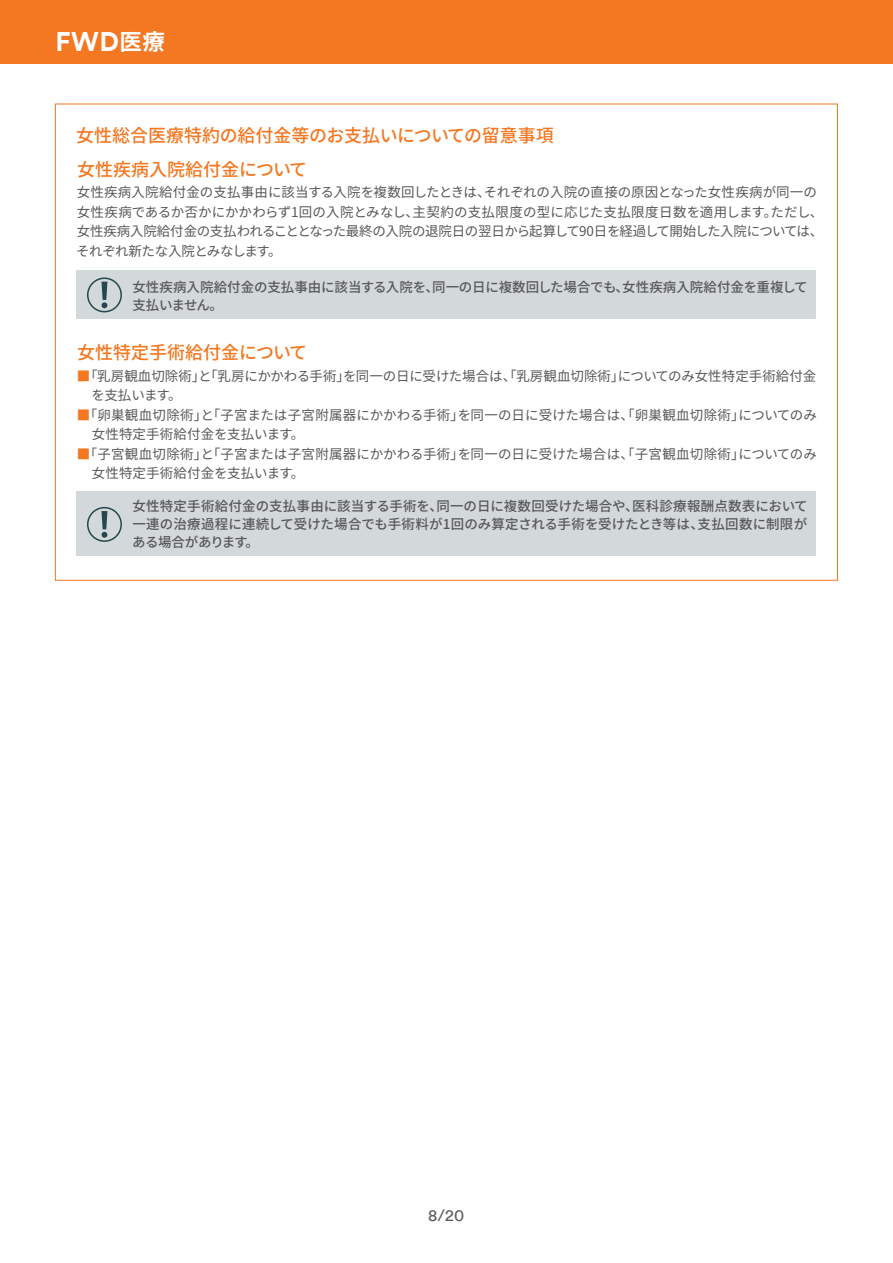
<style>
.page{position:relative;width:893px;height:1263px;background:#fff}
.page>*{position:absolute;margin:0;border:0;box-sizing:border-box;transform-origin:0 0}
.t1{font:700 27px "FWD Circular TT";color:#fff}
.t2{font:500 18px "Noto Sans CJ Kjp";color:#f47721}
.t3{font:16.5px "FWD Circular TT";color:#57585a}
.t4{font:13.5px/19.5px "Noto Sans CJ Kjp";color:#57585a}
.t5{font:500 13.5px/18px "Noto Sans CJ Kjp";color:#57585a}
.t6{font:13.5px/19.5px "Noto Sans CJ Kjp";letter-spacing:-.025em;color:#57585a}
.t7{font:13.5px "Noto Sans CJ Kjp";letter-spacing:.025em;color:#57585a}
.t8{font:500 13.5px "Noto Sans CJ Kjp";letter-spacing:.025em;color:#57585a}
.s1{font-family:"Noto Sans CJ Kjp";font-size:22.5px}
.s2{color:#f47721}
</style>
<div class="page">
<div style="left:0;top:0;width:893px;height:64px;background:#f47721"></div>
<div style="left:77px;top:270px;width:739px;height:49px;background:#d3d8da"></div>
<div style="left:87px;top:277px;width:35px;height:35px;border:2px solid #24484d;border-radius:50%"></div>
<svg style="left:101px;top:282px;width:6px;height:26px"></svg>
<div style="left:77px;top:492px;width:739px;height:64px;background:#d3d8da"></div>
<div style="left:87px;top:507px;width:35px;height:35px;border:2px solid #24484d;border-radius:50%"></div>
<svg style="left:101px;top:511px;width:6px;height:27px"></svg>
<h1 class="t1" style="left:55px;top:23px;width:111px">FWD<span class="s1">医療</span></h1>
<h2 class="t2" style="left:76px;top:125px;width:479px">女性総合医療特約の給付金等のお支払いについての留意事項</h2>
<h2 class="t2" style="left:77px;top:159px;width:231px">女性疾病入院給付金について</h2>
<p class="t4" style="left:484px;top:183px;width:335px">それぞれの入院の直接の原因となった女性疾病が同一の</p>
<p class="t4" style="left:413px;top:183px;width:412px;text-indent:-336px">女性疾病入院給付金の支払事由に該当する入院を複数回したときは、<br>主契約の支払限度の型に応じた支払限度日数を適用しますただし、</p>
<p class="t6" style="left:76px;top:202px;width:748px">女性疾病であるか否かにかかわらず1回の入院とみなし、<br>女性疾病入院給付金の支払われることとなった最終の入院の退院日の翌日から起算して90日を経過して開始した入院については、それぞれ新たな入院とみなします。</p>
<p class="t4" style="left:764px;top:202px;width:15px">。</p>
<p class="t5" style="left:132px;top:278px;width:677px">女性疾病入院給付金の支払事由に該当する入院を同一の日に複数回した場合でも女性疾病入院給付金を重複して</p>
<p class="t5" style="left:425px;top:278px;width:15px">、</p>
<p class="t5" style="left:615px;top:278px;width:15px">、</p>
<p class="t5" style="left:132px;top:296px;width:92px">支払いません。</p>
<h2 class="t2" style="left:77px;top:342px;width:231px">女性特定手術給付金について</h2>
<p class="t4" style="left:92px;top:366px;width:260px;text-indent:-15px"><span class="s2">■</span>「乳房観血切除術 「と」 乳房にかかわる手術」を支払います。</p>
<p class="t4" style="left:343px;top:366px;width:283px">を同一の日に受けた場合は、「乳房観血切除術」</p>
<p class="t4" style="left:618px;top:366px;width:200px">についてのみ女性特定手術給付金</p>
<p class="t4" style="left:92px;top:405px;width:374px;text-indent:-15px"><span class="s2">■</span>「卵巣観血切除術 「と」 子宮または子宮附属器にかかわる手術」女性特定手術給付金を支払います。</p>
<p class="t7" style="left:458px;top:407px;width:288px">を同一の日に受けた場合は、「卵巣観血切除術」</p>
<p class="t4" style="left:738px;top:405px;width:80px">についてのみ</p>
<p class="t4" style="left:92px;top:444px;width:374px;text-indent:-15px"><span class="s2">■</span>「子宮観血切除術 「と」 子宮または子宮附属器にかかわる手術」女性特定手術給付金を支払います。</p>
<p class="t7" style="left:458px;top:446px;width:288px">を同一の日に受けた場合は、「子宮観血切除術」</p>
<p class="t4" style="left:738px;top:444px;width:80px">についてのみ</p>
<p class="t5" style="left:436px;top:498px;width:204px">同一の日に複数回受けた場合や、</p>
<p class="t5" style="left:132px;top:498px;width:312px">女性特定手術給付金の支払事由に該当する手術を、</p>
<p class="t5" style="left:632px;top:498px;width:177px">医科診療報酬点数表において</p>
<p class="t5" style="left:132px;top:516px;width:573px">一連の治療過程に連続して受けた場合でも手術料が1回のみ算定される手術を受けたとき等は、ある場合があります。</p>
<p class="t8" style="left:697px;top:517px;width:111px">支払回数に制限が</p>
<p class="t3" style="left:428px;top:1204px;width:38px">8/20</p>
</div>
